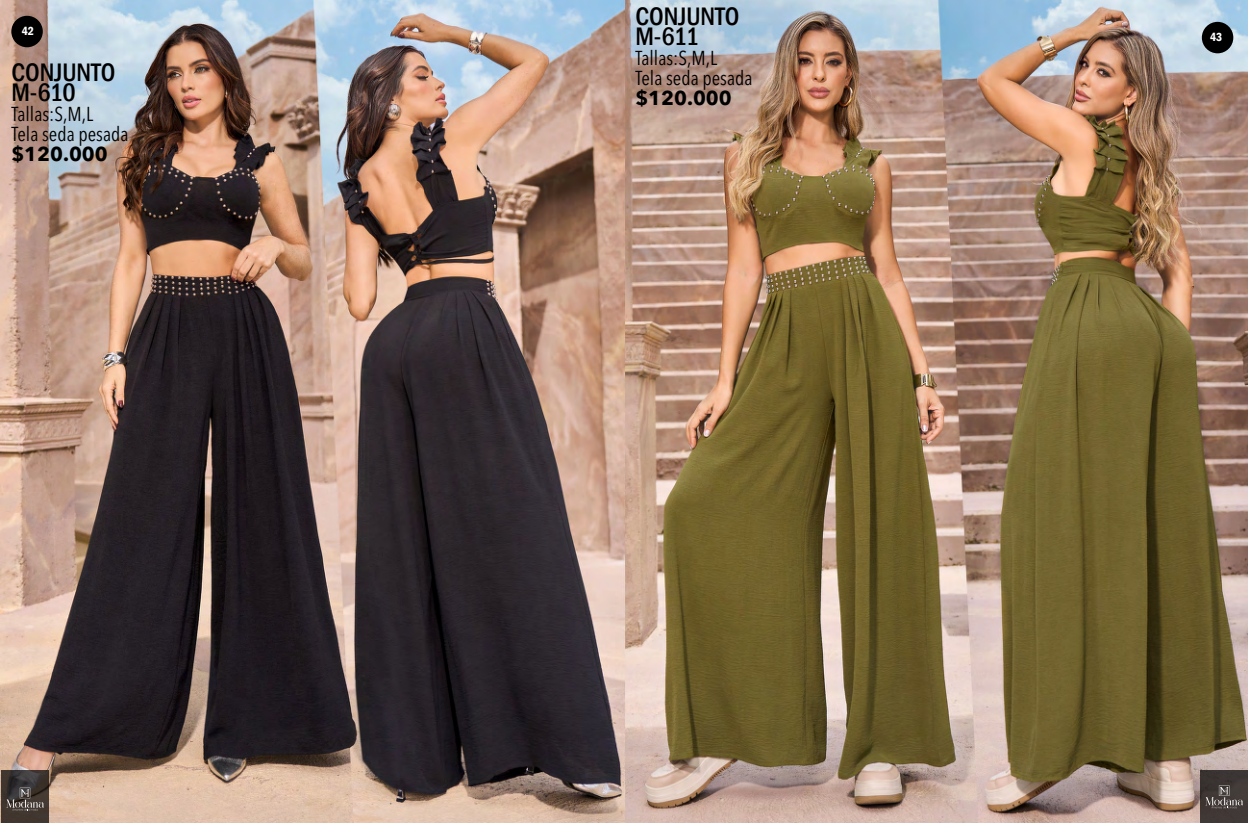
<style>
.page{position:relative;width:1248px;height:823px;background:#fff}
.page>*{position:absolute;margin:0;border:0;box-sizing:border-box;transform-origin:0 0}
.t1{font:500 condensed 26px/20px "Franklin Gothic";color:#000}
.t2{font:condensed 20px/20px "Avenir Next LT Pro";color:#000}
.t3{font:700 20px "Avenir Next LT Pro";color:#000}
.t4{font:600 condensed 12px "Franklin Gothic";color:#fff}
</style>
<div class="page">
<img style="left:0;top:0;width:1247px;height:822px">
<div style="left:11px;top:16px;width:32px;height:31px;background:#000;border-radius:50%"></div>
<div style="left:1201px;top:22px;width:32px;height:31px;background:#000;border-radius:50%"></div>
<svg style="left:1px;top:770px;width:48px;height:52px;fill:#40362f"></svg>
<div style="left:1200px;top:770px;width:47px;height:52px;background:#3f3735"></div>
<svg style="left:6px;top:787px;width:38px;height:23px"></svg>
<svg style="left:1205px;top:785px;width:37px;height:22px"></svg>
<p class="t4" style="left:22px;top:23px;width:14px">42</p>
<h1 class="t1" style="left:11px;top:62px;width:106px">CONJUNTO<br>M-610</h1>
<p class="t2" style="left:11px;top:104px;width:119px">Tallas:S,M,L<br>Tela seda pesada</p>
<p class="t3" style="left:11px;top:142px;width:98px">$120.000</p>
<h1 class="t1" style="left:635px;top:6px;width:106px">CONJUNTO<br>M-611</h1>
<p class="t2" style="left:635px;top:48px;width:119px">Tallas:S,M,L<br>Tela seda pesada</p>
<p class="t3" style="left:635px;top:85px;width:98px">$120.000</p>
<p class="t4" style="left:1209px;top:29px;width:14px">43</p>
</div>
